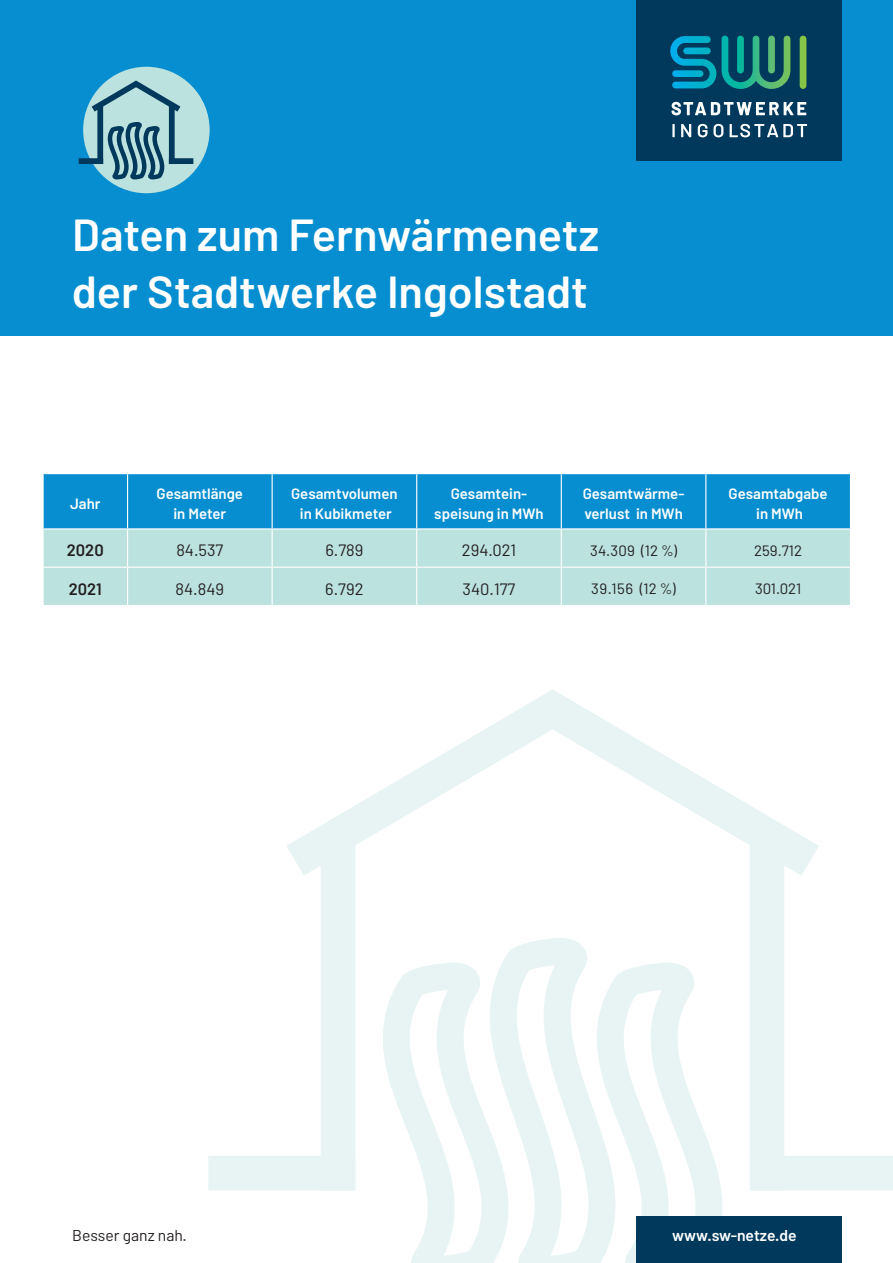
<style>
.page{position:relative;width:893px;height:1263px;background:#fff}
.page>*{position:absolute;margin:0;border:0;box-sizing:border-box;transform-origin:0 0}
.t1{font:600 45px/57px "Barlow";color:#fff}
.t2{font:16.5px "Barlow";color:#231f20}
.t3{font:600 16.5px "Barlow";color:#231f20}
.t4{font:600 15.75px "Barlow";color:#fff}
.t5{font:15.75px "Barlow";color:#231f20}
.t6{font:600 15px/19.5px "Barlow";color:#fff;text-align:center}
.t7{font:15px "Barlow";letter-spacing:.005em;color:#231f20}
</style>
<div class="page">
<svg style="left:208px;top:689px;width:685px;height:501px"></svg>
<svg style="left:316px;top:918px;width:473px;height:345px"></svg>
<div style="left:0;top:0;width:893px;height:336px;background:#068ed0"></div>
<div style="left:637px;top:0;width:205px;height:161px;background:#00395c"></div>
<svg style="left:671px;top:102px;width:135px;height:13px"></svg>
<svg style="left:672px;top:124px;width:3px;height:13px"></svg>
<svg style="left:681px;top:124px;width:10px;height:13px"></svg>
<svg style="left:698px;top:124px;width:9px;height:13px"></svg>
<svg style="left:713px;top:124px;width:10px;height:13px"></svg>
<svg style="left:730px;top:124px;width:77px;height:13px"></svg>
<svg style="left:670px;top:36px;width:136px;height:53px"></svg>
<div style="left:44px;top:474px;width:806px;height:54px;background:#068ed0"></div>
<div style="left:44px;top:529px;width:806px;height:76px;background:#bbe2de"></div>
<hr style="left:127px;top:474px;width:1px;height:54px;background:#fff">
<hr style="left:272px;top:474px;width:1px;height:54px;background:#fff">
<hr style="left:416px;top:474px;width:1px;height:54px;background:#fff">
<hr style="left:561px;top:474px;width:1px;height:54px;background:#fff">
<hr style="left:705px;top:474px;width:1px;height:54px;background:#fff">
<hr style="left:127px;top:529px;width:1px;height:38px;background:#fff">
<hr style="left:272px;top:529px;width:1px;height:38px;background:#fff">
<hr style="left:416px;top:529px;width:1px;height:38px;background:#fff">
<hr style="left:561px;top:529px;width:1px;height:38px;background:#fff">
<hr style="left:705px;top:529px;width:1px;height:38px;background:#fff">
<hr style="left:43px;top:567px;width:85px;height:1px;background:#fff">
<hr style="left:128px;top:567px;width:144px;height:1px;background:#fff">
<hr style="left:127px;top:568px;width:1px;height:37px;background:#fff">
<hr style="left:272px;top:567px;width:145px;height:1px;background:#fff">
<hr style="left:272px;top:568px;width:1px;height:37px;background:#fff">
<hr style="left:417px;top:567px;width:144px;height:1px;background:#fff">
<hr style="left:416px;top:568px;width:1px;height:37px;background:#fff">
<hr style="left:561px;top:567px;width:145px;height:1px;background:#fff">
<hr style="left:561px;top:568px;width:1px;height:37px;background:#fff">
<hr style="left:706px;top:567px;width:145px;height:1px;background:#fff">
<hr style="left:705px;top:568px;width:1px;height:37px;background:#fff">
<div style="left:637px;top:1216px;width:205px;height:47px;background:#00395c"></div>
<div style="left:83px;top:67px;width:127px;height:126px;background:#bbe2de;border-radius:50%"></div>
<svg style="left:78px;top:77px;width:121px;height:105px"></svg>
<h1 class="t1" style="left:72px;top:206px;width:528px">Daten zum Fernwärmenetz der Stadtwerke Ingolstadt</h1>
<p class="t6" style="left:70px;top:493px;width:32px">Jahr</p>
<p class="t6" style="left:157px;top:484px;width:88px">Gesamtlänge in Meter</p>
<p class="t6" style="left:291px;top:484px;width:108px">Gesamtvolumen in Kubikmeter</p>
<p class="t6" style="left:434px;top:484px;width:111px">Gesamtein&shy;speisung in MWh</p>
<p class="t6" style="left:583px;top:484px;width:103px;text-align:left">Gesamtwärme&shy;verlust in MWh</p>
<p class="t6" style="left:729px;top:484px;width:101px">Gesamtabgabe in MWh</p>
<p class="t3" style="left:67px;top:540px;width:38px">2020</p>
<p class="t2" style="left:176px;top:540px;width:48px">84.537</p>
<p class="t2" style="left:325px;top:540px;width:39px">6.789</p>
<p class="t2" style="left:462px;top:540px;width:56px">294.021</p>
<p class="t7" style="left:590px;top:541px;width:89px">34.309 (12 %)</p>
<p class="t7" style="left:754px;top:541px;width:50px">259.712</p>
<p class="t3" style="left:69px;top:578px;width:35px">2021</p>
<p class="t2" style="left:176px;top:578px;width:50px">84.849</p>
<p class="t2" style="left:325px;top:578px;width:40px">6.792</p>
<p class="t2" style="left:463px;top:578px;width:54px">340.177</p>
<p class="t7" style="left:591px;top:579px;width:86px">39.156 (12 %)</p>
<p class="t7" style="left:755px;top:579px;width:48px">301.021</p>
<p class="t5" style="left:72px;top:1225px;width:116px">Besser ganz nah.</p>
<p class="t4" style="left:672px;top:1225px;width:126px">www.sw-netze.de</p>
</div>
